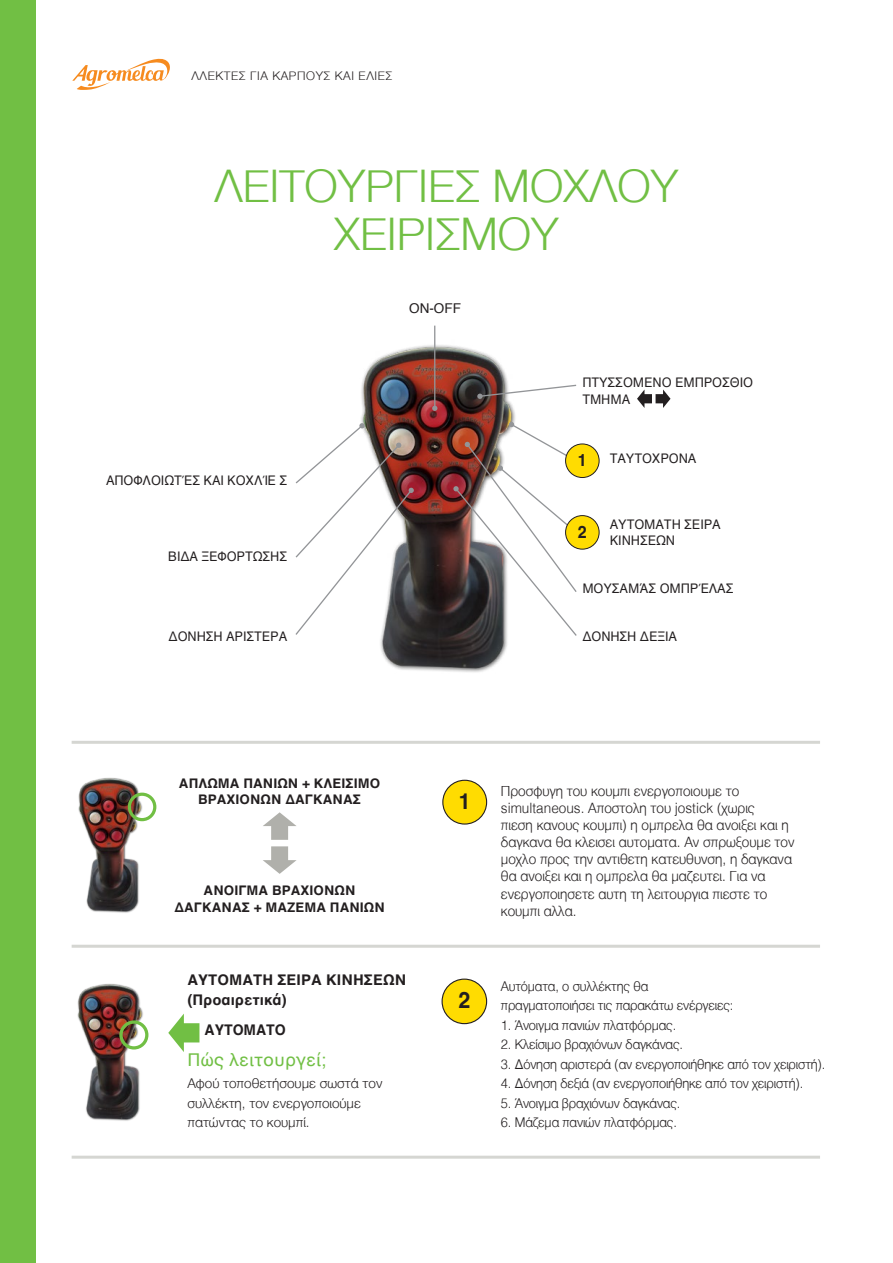
<style>
.page{position:relative;width:893px;height:1263px;background:#fff}
.page>*{position:absolute;margin:0;border:0;box-sizing:border-box;transform-origin:0 0}
.Titular{font:300 45px "Helvetica";color:#71bf44}
.t1{font:700 22.5px "Helvetica";color:#231f20;scale:.95 1}
.t2{font:700 22.2px "Helvetica";color:#231f20;scale:.95 1}
.Texto{font:18px "Helvetica";color:#71bf44}
.t3{font:700 16.95px "Helvetica";color:#231f20;scale:.95 1}
.Texto-2{font:700 15px/19.5px "Helvetica";color:#231f20}
.Texto-3{font:700 15px "Helvetica";color:#231f20;scale:.95 1}
.Texto-4{font:300 14.25px/17.1px "Helvetica";color:#231f20;scale:.95 1}
.Texto-5{font:300 13.5px "Helvetica";letter-spacing:-.01em;color:#231f20;scale:.95 1}
.Texto-6{font:13.5px "Helvetica";letter-spacing:-.01em;color:#231f20;scale:.95 1}
.Texto-7{font:700 13.5px/16.2px "Helvetica";color:#231f20;text-align:center}
.Texto-8{font:300 13.5px/19.5px "Helvetica";letter-spacing:-.01em;color:#231f20}
.Titular-2{font:13.5px "Helvetica";letter-spacing:-.01em;color:#231f20;scale:.95 1}
.Texto-9{font:13.5px "Helvetica";letter-spacing:-.01em;color:#231f20}
.t4{font:300 12px "Helvetica";letter-spacing:.05em;color:#231f20}
</style>
<div class="page">
<svg style="left:168px;top:1013px;width:31px;height:39px"></svg>
<svg style="left:263px;top:812px;width:33px;height:28px"></svg>
<svg style="left:263px;top:846px;width:34px;height:28px"></svg>
<div style="left:443px;top:780px;width:44px;height:44px;background:#ffdc01;border-radius:50%"></div>
<div style="left:442px;top:780px;width:45px;height:44px;border:1px solid #231f20;border-radius:50%"></div>
<div style="left:442px;top:979px;width:45px;height:45px;background:#ffdc01;border-radius:50%"></div>
<div style="left:442px;top:978px;width:45px;height:46px;border:1px solid #231f20;border-radius:50%"></div>
<img style="left:361px;top:340px;width:154px;height:332px">
<svg style="left:295px;top:423px;width:119px;height:213px"></svg>
<hr style="left:434px;top:326px;width:1px;height:82px;background:#939598">
<svg style="left:432px;top:406px;width:5px;height:5px"></svg>
<div style="left:566px;top:444px;width:33px;height:33px;background:#ffdc01;border-radius:50%"></div>
<div style="left:565px;top:443px;width:34px;height:35px;border:1px solid #231f20;border-radius:50%"></div>
<div style="left:566px;top:516px;width:33px;height:33px;background:#ffdc01;border-radius:50%"></div>
<div style="left:565px;top:515px;width:34px;height:35px;border:1px solid #231f20;border-radius:50%"></div>
<svg style="left:453px;top:422px;width:126px;height:215px"></svg>
<hr style="left:72px;top:741px;width:748px;height:3px;background:#d5d6d2">
<hr style="left:72px;top:1156px;width:748px;height:3px;background:#d5d6d2">
<hr style="left:72px;top:945px;width:748px;height:3px;background:#d5d6d2">
<img style="left:78px;top:777px;width:72px;height:136px">
<div style="left:128px;top:793px;width:28px;height:28px;border:3px solid #71bf44;border-radius:50%"></div>
<img style="left:77px;top:983px;width:72px;height:138px">
<div style="left:119px;top:1020px;width:29px;height:29px;border:3px solid #71bf44;border-radius:50%"></div>
<svg style="left:477px;top:384px;width:100px;height:15px"></svg>
<svg style="left:637px;top:389px;width:33px;height:19px"></svg>
<svg style="left:72px;top:58px;width:98px;height:32px"></svg>
<div style="left:0;top:0;width:36px;height:1263px;background:#71bf44"></div>
<p class="t4" style="left:191px;top:65px;width:202px">ΛΛΕΚΤΕΣ ΓΙΑ ΚΑΡΠΟΥΣ ΚΑΙ ΕΛΙΕΣ</p>
<p class="Titular" style="left:215px;top:148px;width:466px">ΛΕΙΤΟΥΡΓΊΕΣ ΜΟΧΛΟΎ</p>
<p class="Titular" style="left:334px;top:196px;width:227px">ΧΕΙ ΡΙΣΜΟΎ</p>
<p class="Texto-6" style="left:106px;top:470px;width:192px">ΑΠΟΦΛΟΙΩΤΈΣ ΚΑΙ ΚΟΧΛΊΕ Σ</p>
<p class="Texto-6" style="left:168px;top:545px;width:127px">ΒΙΔΑ ΞΕΦΟΡΤΩΣΗΣ</p>
<p class="Texto-9" style="left:409px;top:298px;width:53px">ON-OFF</p>
<p class="Texto-6" style="left:582px;top:372px;width:181px">ΠΤΥΣΣΟΜΕΝΟ ΕΜΠΡΟΣΘΙΟ</p>
<p class="Texto-6" style="left:582px;top:389px;width:52px">ΤΜΗΜΑ</p>
<p class="t3" style="left:578px;top:450px;width:11px">1</p>
<p class="Texto-6" style="left:610px;top:448px;width:93px">ΤΑΥΤΟΧΡΟΝΑ</p>
<p class="Texto-6" style="left:610px;top:514px;width:118px">ΑΥΤΟΜΑΤΗ ΣΕΙΡΑ</p>
<p class="Texto-6" style="left:610px;top:530px;width:70px">ΚΙΝΗΣΕΩΝ</p>
<p class="Texto-6" style="left:582px;top:578px;width:161px">ΜΟΥΣΑΜΆΣ ΟΜΠΡΈΛΑΣ</p>
<p class="t3" style="left:578px;top:521px;width:11px">2</p>
<p class="Titular-2" style="left:169px;top:626px;width:126px">ΔΟΝΗΣΗ ΑΡΙΣΤΕΡΑ</p>
<p class="Texto-6" style="left:582px;top:626px;width:101px">ΔΟΝΗΣΗ ΔΕΞΙΑ</p>
<p class="Texto-7" style="left:179px;top:776px;width:203px">ΑΠΛΩΜΑ ΠΑΝΙΩΝ + ΚΛΕΙΣΙΜΟ<br>ΒΡΑΧΙΟΝΩΝ ΔΑΓΚΑΝΑΣ</p>
<p class="Texto-7" style="left:174px;top:884px;width:212px">ΑΝΟΙΓΜΑ ΒΡΑΧΙΟΝΩΝ<br>ΔΑΓΚΑΝΑΣ + ΜΑΖΕΜΑ ΠΑΝΙΩΝ</p>
<p class="Texto-2" style="left:187px;top:972px;width:220px">ΑΥΤΟΜΑΤΗ ΣΕΙΡΑ ΚΙΝΗΣΕΩΝ (Προαιρετικά)</p>
<p class="Texto-3" style="left:205px;top:1020px;width:87px">ΑΥΤΟΜΑΤΟ</p>
<p class="Texto" style="left:187px;top:1045px;width:140px">Πώς λειτουργεί;</p>
<p class="Texto-8" style="left:187px;top:1073px;width:196px">Αφού τοποθετήσουμε σωστά τον συλλέκτη, τον ενεργοποιούμε πατώντας το κουμπί.</p>
<p class="t2" style="left:459px;top:787px;width:14px">1</p>
<p class="t1" style="left:458px;top:986px;width:14px">2</p>
<p class="Texto-4" style="left:501px;top:781px;width:310px">Προσφυγη του κουμπι ενεργοποιουμε το simultaneous. Αποστολη του jostick (χωρις<br>πιεση κανους κουμπι) η ομπρελα θα ανοιξει και η δαγκανα θα κλεισει αυτοματα. Αν σπρωξουμε τον μοχλο προς την αντιθετη κατευθυνση, η δαγκανα θα ανοιξει και η ομπρελα θα μαζευτει. Για να ενεργοποιησετε αυτη τη λειτουργια πιεστε το κουμπι αλλα.</p>
<p class="Texto-5" style="left:501px;top:975px;width:157px">Αυτόματα, ο συλλέκτης θα</p>
<p class="Texto-5" style="left:501px;top:994px;width:246px">πραγματοποιήσει τις παρακάτω ενέργειες:</p>
<p class="Texto-5" style="left:501px;top:1014px;width:186px">1. Άνοιγμα πανιών πλατφόρμας.</p>
<p class="Texto-5" style="left:501px;top:1033px;width:193px">2. Κλείσιμο βραχιόνων δαγκάνας.</p>
<p class="Texto-5" style="left:501px;top:1053px;width:343px">3. Δόνηση αριστερά (αν ενεργοποιήθηκε από τον χειριστή).</p>
<p class="Texto-5" style="left:501px;top:1072px;width:320px">4. Δόνηση δεξιά (αν ενεργοποιήθηκε από τον χειριστή).</p>
<p class="Texto-5" style="left:501px;top:1092px;width:191px">5. Άνοιγμα βραχιόνων δαγκάνας.</p>
<p class="Texto-5" style="left:501px;top:1111px;width:187px">6. Μάζεμα πανιών πλατφόρμας.</p>
</div>
